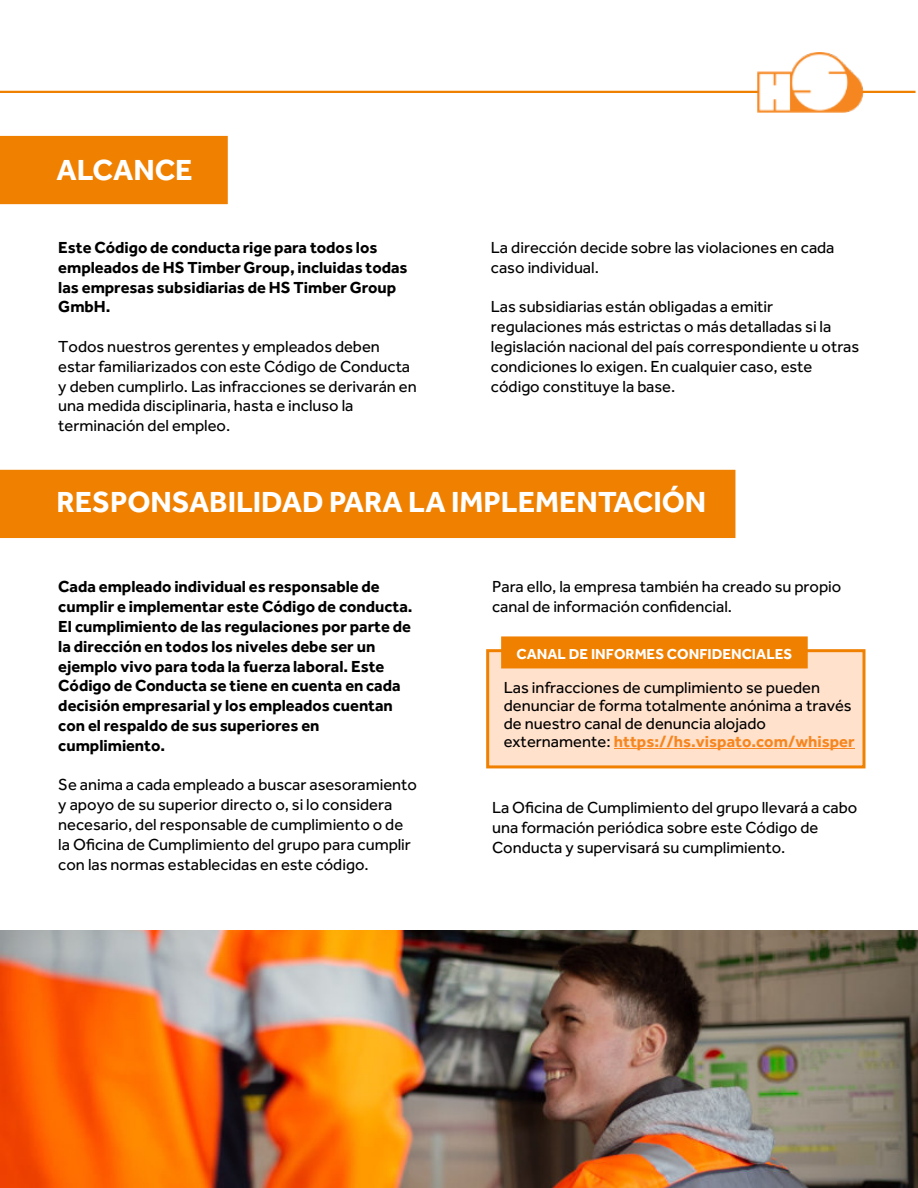
<style>
.page{position:relative;width:918px;height:1188px;background:#fff}
.page>*{position:absolute;margin:0;border:0;box-sizing:border-box;transform-origin:0 0}
.t1{font:700 30px "Effra";color:#fff}
.t2{font:700 16.65px "Effra";letter-spacing:-.005em;color:#000}
.t3{font:16.5px "Effra";color:#000}
.t4{font:700 16.5px "Effra";color:#000}
.t5{font:700 16.5px "Effra";color:#f6861f}
.t6{font:700 15px "Effra";color:#fff}
.s1{font-weight:400;color:#000}
</style>
<div class="page">
<hr style="left:0;top:91px;width:916px;height:2px;background:#f08000">
<div style="left:0;top:136px;width:228px;height:68px;background:#f08000"></div>
<div style="left:0;top:470px;width:735px;height:68px;background:#f08000"></div>
<img style="left:758px;top:53px;width:105px;height:60px">
<div style="left:486px;top:649px;width:380px;height:119px;background:#ffe1cc;border:3px solid #f08000"></div>
<div style="left:501px;top:636px;width:307px;height:32px;background:#f08000;border:3px solid #f08000"></div>
<img style="left:0;top:931px;width:918px;height:257px">
<hr style="left:614px;top:748px;width:241px;height:1px;background:#f6861f">
<p class="t1" style="left:57px;top:160px;width:138px">ALCANCE</p>
<p class="t4" style="left:58px;top:242px;width:321px">Este Código de conducta rige para todos los</p>
<p class="t4" style="left:58px;top:262px;width:351px">empleados de HS Timber Group, incluidas todas</p>
<p class="t4" style="left:58px;top:282px;width:339px">las empresas subsidiarias de HS Timber Group</p>
<p class="t4" style="left:58px;top:301px;width:54px">GmbH.</p>
<p class="t3" style="left:58px;top:341px;width:323px">Todos nuestros gerentes y empleados deben</p>
<p class="t3" style="left:58px;top:361px;width:353px">estar familiarizados con este Código de Conducta</p>
<p class="t3" style="left:58px;top:381px;width:360px">y deben cumplirlo. Las infracciones se derivarán en</p>
<p class="t3" style="left:58px;top:400px;width:297px">una medida disciplinaria, hasta e incluso la</p>
<p class="t3" style="left:58px;top:420px;width:173px">terminación del empleo.</p>
<p class="t3" style="left:491px;top:242px;width:345px">La dirección decide sobre las violaciones en cada</p>
<p class="t3" style="left:491px;top:262px;width:110px">caso individual.</p>
<p class="t3" style="left:491px;top:301px;width:284px">Las subsidiarias están obligadas a emitir</p>
<p class="t3" style="left:491px;top:321px;width:342px">regulaciones más estrictas o más detalladas si la</p>
<p class="t3" style="left:491px;top:341px;width:370px">legislación nacional del país correspondiente u otras</p>
<p class="t3" style="left:491px;top:361px;width:323px">condiciones lo exigen. En cualquier caso, este</p>
<p class="t3" style="left:491px;top:381px;width:186px">código constituye la base.</p>
<p class="t1" style="left:57px;top:492px;width:651px">RESPONSABILIDAD PARA LA IMPLEMENTACIÓN</p>
<p class="t4" style="left:58px;top:581px;width:323px">Cada empleado individual es responsable de</p>
<p class="t4" style="left:58px;top:601px;width:356px">cumplir e implementar este Código de conducta.</p>
<p class="t4" style="left:58px;top:621px;width:354px">El cumplimiento de las regulaciones por parte de</p>
<p class="t2" style="left:58px;top:641px;width:319px">la dirección en todos los niveles debe ser un</p>
<p class="t4" style="left:58px;top:661px;width:328px">ejemplo vivo para toda la fuerza laboral. Este</p>
<p class="t4" style="left:58px;top:680px;width:344px">Código de Conducta se tiene en cuenta en cada</p>
<p class="t4" style="left:58px;top:700px;width:336px">decisión empresarial y los empleados cuentan</p>
<p class="t4" style="left:58px;top:720px;width:263px">con el respaldo de sus superiores en</p>
<p class="t4" style="left:58px;top:740px;width:108px">cumplimiento.</p>
<p class="t3" style="left:58px;top:779px;width:360px">Se anima a cada empleado a buscar asesoramiento</p>
<p class="t3" style="left:58px;top:799px;width:335px">y apoyo de su superior directo o, si lo considera</p>
<p class="t3" style="left:58px;top:819px;width:346px">necesario, del responsable de cumplimiento o de</p>
<p class="t3" style="left:58px;top:839px;width:354px">la Oficina de Cumplimiento del grupo para cumplir</p>
<p class="t3" style="left:58px;top:859px;width:312px">con las normas establecidas en este código.</p>
<p class="t3" style="left:492px;top:581px;width:351px">Para ello, la empresa también ha creado su propio</p>
<p class="t3" style="left:492px;top:601px;width:242px">canal de información confidencial.</p>
<p class="t6" style="left:517px;top:649px;width:277px">CANAL DE INFORMES CONFIDENCIALES</p>
<p class="t3" style="left:504px;top:682px;width:318px">Las infracciones de cumplimiento se pueden</p>
<p class="t3" style="left:504px;top:700px;width:350px">denunciar de forma totalmente anónima a través</p>
<p class="t3" style="left:504px;top:718px;width:264px">de nuestro canal de denuncia alojado</p>
<p class="t5" style="left:504px;top:736px;width:352px"><span class="s1">externamente:</span> https://hs.vispato.com/whisper</p>
<p class="t3" style="left:492px;top:802px;width:367px">La Oficina de Cumplimiento del grupo llevará a cabo</p>
<p class="t3" style="left:492px;top:822px;width:328px">una formación periódica sobre este Código de</p>
<p class="t3" style="left:492px;top:842px;width:295px">Conducta y supervisará su cumplimiento.</p>
</div>
